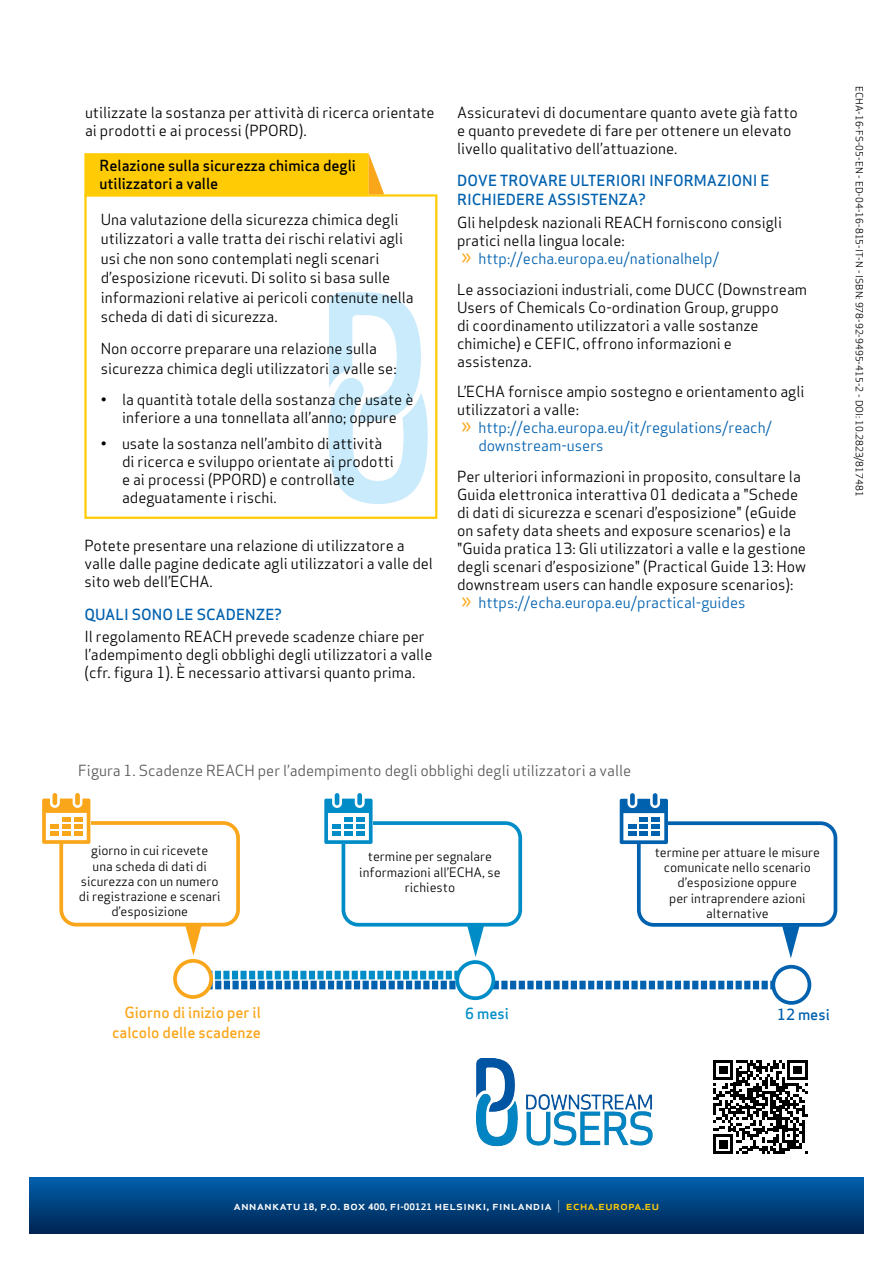
<style>
.page{position:relative;width:893px;height:1263px;background:#fff}
.page>*{position:absolute;margin:0;border:0;box-sizing:border-box;transform-origin:0 0}
.t1{font:15px/18px "Apex Sans";color:#000}
.t2{font:500 15px/19.5px "Apex Sans";color:#0061af}
.t3{font:15px "Apex Sans";color:#58595b}
.t4{font:15px "Apex Sans";color:#0061af}
.t5{font:500 15px/18px "Apex Sans";color:#000}
.t6{font:500 15px/19.5px "Apex Sans";color:#faa61a;text-align:right}
.t7{font:500 15px "Apex Sans";color:#008dc7}
.t8{font:12.75px/15.3px "Apex Sans";color:#000;text-align:center}
.t9{font:500 12.15px "Apex Sans";color:#fff;scale:1.08 1}
.t10{font:9.75px "Apex Sans";color:#000}
.s1{font-family:"Myriad Pro";font-size:24px;color:#faa61a}
.s2{color:#0061af}
.s3{font-weight:700;font-size:8.7px}
.s4{font-weight:700;font-size:8.25px}
.s5{font-weight:300}
.s6{color:#ffcb05}
</style>
<div class="page">
<svg style="left:30px;top:1178px;width:833px;height:55px;background:#00417e"></svg>
<div style="left:59px;top:821px;width:181px;height:105px;border:4px solid #faa61a;border-radius:15px"></div>
<svg style="left:211px;top:971px;width:568px;height:18px"></svg>
<div style="left:173px;top:959px;width:40px;height:40px;border:4px solid #faa61a;border-radius:50%"></div>
<div style="left:457px;top:962px;width:36px;height:36px;background:#fff;border-radius:50%"></div>
<div style="left:455px;top:960px;width:40px;height:40px;border:4px solid #008dc7;border-radius:50%"></div>
<div style="left:773px;top:967px;width:36px;height:36px;background:#fff;border-radius:50%"></div>
<div style="left:771px;top:965px;width:40px;height:40px;border:4px solid #0061af;border-radius:50%"></div>
<svg style="left:185px;top:923px;width:17px;height:33px"></svg>
<hr style="left:53px;top:793px;width:4px;height:12px;background:#faa61a;border-radius:2px">
<div style="left:75px;top:793px;width:5px;height:12px;background:#faa61a;border-radius:2px"></div>
<svg style="left:42px;top:798px;width:48px;height:46px"></svg>
<div style="left:62px;top:817px;width:8px;height:5px;background:#faa61a"></div>
<div style="left:74px;top:817px;width:8px;height:5px;background:#faa61a"></div>
<div style="left:50px;top:824px;width:9px;height:5px;background:#faa61a"></div>
<div style="left:62px;top:824px;width:8px;height:5px;background:#faa61a"></div>
<div style="left:74px;top:824px;width:8px;height:5px;background:#faa61a"></div>
<div style="left:50px;top:831px;width:9px;height:5px;background:#faa61a"></div>
<div style="left:62px;top:831px;width:8px;height:5px;background:#faa61a"></div>
<div style="left:74px;top:831px;width:8px;height:5px;background:#faa61a"></div>
<div style="left:342px;top:821px;width:180px;height:105px;border:4px solid #008dc7;border-radius:15px"></div>
<svg style="left:467px;top:925px;width:17px;height:32px"></svg>
<hr style="left:335px;top:793px;width:4px;height:12px;background:#008dc7;border-radius:2px">
<div style="left:357px;top:793px;width:5px;height:12px;background:#008dc7;border-radius:2px"></div>
<svg style="left:324px;top:799px;width:49px;height:45px"></svg>
<div style="left:344px;top:817px;width:9px;height:5px;background:#008dc7"></div>
<div style="left:356px;top:817px;width:8px;height:5px;background:#008dc7"></div>
<div style="left:332px;top:824px;width:9px;height:5px;background:#008dc7"></div>
<div style="left:344px;top:824px;width:9px;height:5px;background:#008dc7"></div>
<div style="left:356px;top:824px;width:8px;height:5px;background:#008dc7"></div>
<div style="left:332px;top:831px;width:9px;height:5px;background:#008dc7"></div>
<div style="left:344px;top:831px;width:9px;height:5px;background:#008dc7"></div>
<div style="left:356px;top:831px;width:8px;height:5px;background:#008dc7"></div>
<div style="left:630px;top:793px;width:5px;height:12px;background:#0061af;border-radius:2px"></div>
<hr style="left:653px;top:793px;width:4px;height:12px;background:#0061af;border-radius:2px">
<svg style="left:620px;top:799px;width:217px;height:159px"></svg>
<img style="left:476px;top:1058px;width:177px;height:89px">
<svg style="left:328px;top:292px;width:100px;height:212px"></svg>
<div style="left:84px;top:194px;width:353px;height:325px;border:2px solid #ffcb05"></div>
<div style="left:85px;top:154px;width:283px;height:41px;background:#ffcb05"></div>
<div style="left:84px;top:153px;width:285px;height:43px;border:2px solid #ffcb05"></div>
<svg style="left:369px;top:154px;width:15px;height:40px"></svg>
<svg style="left:713px;top:1060px;width:94px;height:94px"></svg>
<p class="t1" style="left:85px;top:102px;width:351px">utilizzate la sostanza per attività di ricerca orientate ai prodotti e ai processi (PPORD).</p>
<p class="t5" style="left:99px;top:155px;width:258px">Relazione sulla sicurezza chimica degli utilizzatori a valle</p>
<p class="t1" style="left:101px;top:208px;width:315px;line-height:19.5px">Una valutazione della sicurezza chimica degli utilizzatori a valle tratta dei rischi relativi agli usi che non sono contemplati negli scenari d’esposizione ricevuti. Di solito si basa sulle informazioni relative ai pericoli contenute nella scheda di dati di sicurezza.</p>
<p class="t1" style="left:101px;top:338px;width:297px;line-height:19.5px">Non occorre preparare una relazione sulla sicurezza chimica degli utilizzatori a valle se:</p>
<p class="t1" style="left:101px;top:389px;width:314px;text-align:center">• la quantità totale della sostanza che usate è inferiore a una tonnellata all’anno; oppure</p>
<p class="t1" style="left:122px;top:433px;width:273px;text-indent:-21px">• usate la sostanza nell’ambito di attività di ricerca e sviluppo orientate ai prodotti e ai processi (PPORD) e controllate adeguatamente i rischi.</p>
<p class="t1" style="left:84px;top:535px;width:350px">Potete presentare una relazione di utilizzatore a valle dalle pagine dedicate agli utilizzatori a valle del sito web dell’ECHA.</p>
<p class="t2" style="left:84px;top:602px;width:199px">QUALI SONO LE SCADENZE?</p>
<p class="t1" style="left:84px;top:626px;width:350px">Il regolamento REACH prevede scadenze chiare per l’adempimento degli obblighi degli utilizzatori a valle (cfr. figura 1). È necessario attivarsi quanto prima.</p>
<p class="t1" style="left:457px;top:102px;width:342px">Assicuratevi di documentare quanto avete già fatto e quanto prevedete di fare per ottenere un elevato livello qualitativo dell’attuazione.</p>
<p class="t2" style="left:457px;top:169px;width:314px">DOVE TROVARE ULTERIORI INFORMAZIONI E<br>RICHIEDERE ASSISTENZA?</p>
<p class="t1" style="left:457px;top:212px;width:326px">Gli helpdesk nazionali REACH forniscono consigli pratici nella lingua locale:<br><span class="s1">»</span> <span class="s2">http://echa.europa.eu/nationalhelp/</span></p>
<p class="t1" style="left:457px;top:279px;width:352px">Le associazioni industriali, come DUCC (Downstream Users of Chemicals Co-ordination Group, gruppo<br>di coordinamento utilizzatori a valle sostanze chimiche) e CEFIC, offrono informazioni e assistenza.</p>
<p class="t1" style="left:457px;top:381px;width:349px">L’ECHA fornisce ampio sostegno e orientamento agli</p>
<p class="t1" style="left:457px;top:399px;width:123px">utilizzatori a valle:</p>
<p class="t4" style="left:461px;top:415px;width:312px"><span class="s1">»</span> http://echa.europa.eu/it/regulations/reach/</p>
<p class="t4" style="left:478px;top:433px;width:127px">downstream-users</p>
<p class="t1" style="left:457px;top:466px;width:350px">Per ulteriori informazioni in proposito, consultare la Guida elettronica interattiva 01 dedicata a "Schede di dati di sicurezza e scenari d’esposizione" (eGuide on safety data sheets and exposure scenarios) e la "Guida pratica 13: Gli utilizzatori a valle e la gestione degli scenari d’esposizione" (Practical Guide 13: How downstream users can handle exposure scenarios): <span class="s1">»</span> <span class="s2">https://echa.europa.eu/practical-guides</span></p>
<p class="t3" style="left:78px;top:758px;width:554px">Figura 1. Scadenze REACH per l’adempimento degli obblighi degli utilizzatori a valle</p>
<p class="t8" style="left:79px;top:842px;width:143px">giorno in cui ricevete<br>una scheda di dati di sicurezza con un numero di registrazione e scenari d’esposizione</p>
<p class="t8" style="left:359px;top:848px;width:143px">termine per segnalare informazioni all’ECHA, se richiesto</p>
<p class="t8" style="left:655px;top:843px;width:167px">termine per attuare le misure comunicate nello scenario d’esposizione oppure<br>per intraprendere azioni alternative</p>
<p class="t10" style="left:867px;top:86px;width:412px;rotate:90deg">ECHA-16-FS-05-EN - ED-04-16-815-IT-N - ISBN: 978-92-9495-415-2 - DOI: 10.2823/817481</p>
<p class="t6" style="left:112px;top:1001px;width:150px">Giorno di inizio per il calcolo delle scadenze</p>
<p class="t7" style="left:465px;top:1000px;width:45px">6 mesi</p>
<p class="t2" style="left:777px;top:1003px;width:54px">12 mesi</p>
<p class="t9" style="left:234px;top:1195px;width:396px">annankatu <span class="s3">18</span>, p.o. box <span class="s3">400,</span> fi<span class="s4">-</span><span class="s3">00121</span> helsinki, finlandia <span class="s5">|</span> <span class="s6">echa.europa.eu</span></p>
</div>
